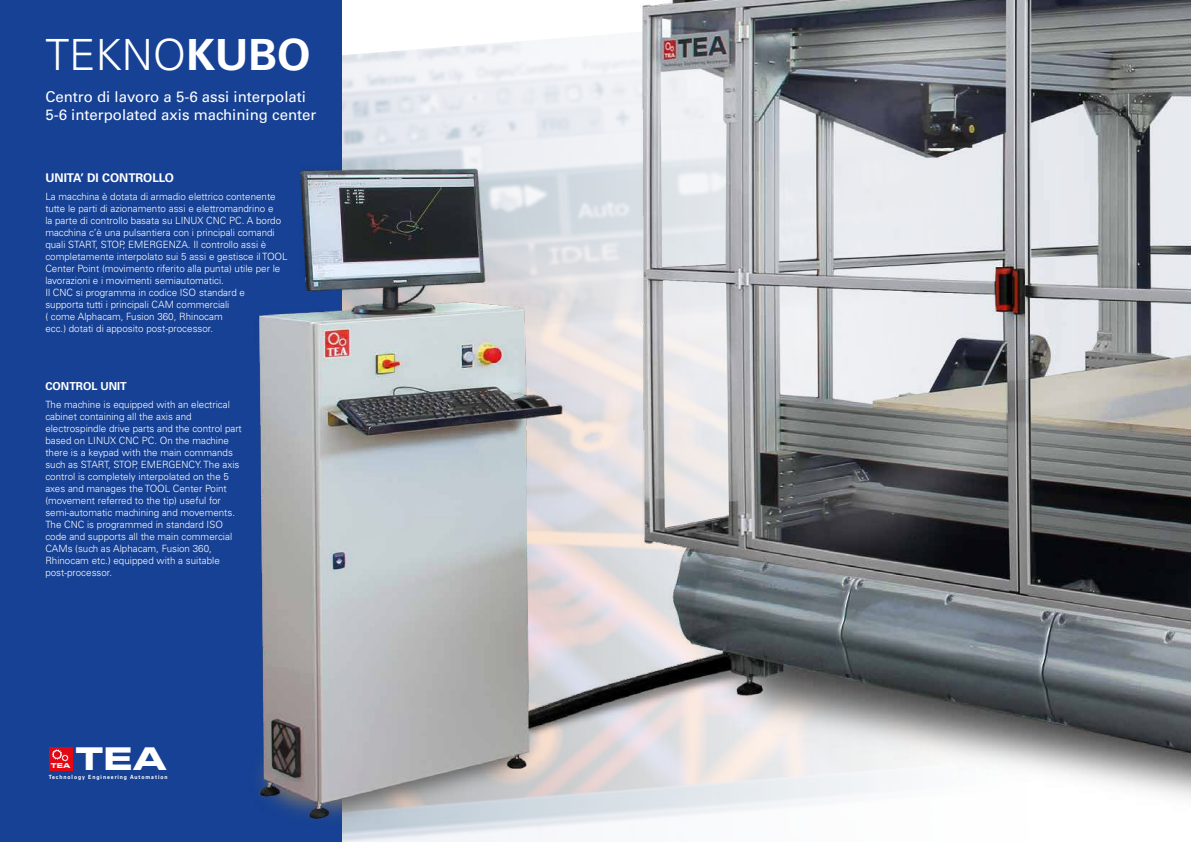
<style>
.page{position:relative;width:1191px;height:842px;background:#fff}
.page>*{position:absolute;margin:0;border:0;box-sizing:border-box;transform-origin:0 0}
.t1{font:300 43px "Univers";color:#fff}
.t2{font:31.3px "Eurostile Bold Extended Two";color:#fff}
.t3{font:15px/18px "Univers";color:#fff}
.t4{font:700 12px "Univers";color:#fff}
.t5{font:700 11px "Univers";color:#fff}
.t6{font:300 10px/12px "Univers";color:#fff}
.t7{font:6.7px "Eurostile Bold Extended Two";color:#fff}
.t8{font:700 5.7px "Univers";letter-spacing:.19em;color:#fff;scale:.9 1}
.s1{font-weight:700}
</style>
<div class="page">
<div style="left:0;top:0;width:341px;height:842px;background:#164194"></div>
<div style="left:49px;top:747px;width:23px;height:23px;background:#e30613"></div>
<svg style="left:52px;top:749px;width:16px;height:12px"></svg>
<img style="left:258px;top:0;width:933px;height:842px">
<h1 class="t1" style="left:45px;top:28px;width:267px">TEKNO<span class="s1">KUBO</span></h1>
<h3 class="t3" style="left:45px;top:88px;width:272px">Centro di lavoro a 5-6 assi interpolati<br>5-6 interpolated axis machining center</h3>
<p class="t4" style="left:45px;top:171px;width:130px">UNITA’ DI CONTROLLO</p>
<p class="t6" style="left:45px;top:190px;width:244px">La macchina è dotata di armadio elettrico contenente tutte le parti di azionamento assi e elettromandrino e<br>la parte di controllo basata su LINUX CNC PC. A bordo macchina c’è una pulsantiera con i principali comandi quali START, STOP, EMERGENZA. Il controllo assi è completamente interpolato sui 5 assi e gestisce il TOOL Center Point (movimento riferito alla punta) utile per le lavorazioni e i movimenti semiautomatici.<br>Il CNC si programma in codice ISO standard e<br>supporta tutti i principali CAM commerciali<br>( come Alphacam, Fusion 360, Rhinocam<br>ecc.) dotati di apposito post-processor.</p>
<p class="t5" style="left:45px;top:379px;width:83px">CONTROL UNIT</p>
<p class="t6" style="left:45px;top:398px;width:198px">The machine is equipped with an electrical cabinet containing all the axis and electrospindle drive parts and the control part based on LINUX CNC PC. On the machine there is a keypad with the main commands such as START, STOP, EMERGENCY. The axis control is completely interpolated on the 5 axes and manages the TOOL Center Point (movement referred to the tip) useful for semi-automatic machining and movements.<br>The CNC is programmed in standard ISO code and supports all the main commercial CAMs (such as Alphacam, Fusion 360, Rhinocam etc.) equipped with a suitable post-processor.</p>
<h2 class="t2" style="left:75px;top:737px;width:93px">TEA</h2>
<p class="t7" style="left:51px;top:761px;width:21px">TEA</p>
<p class="t8" style="left:49px;top:774px;width:134px">Technology Engineering Automation</p>
</div>
